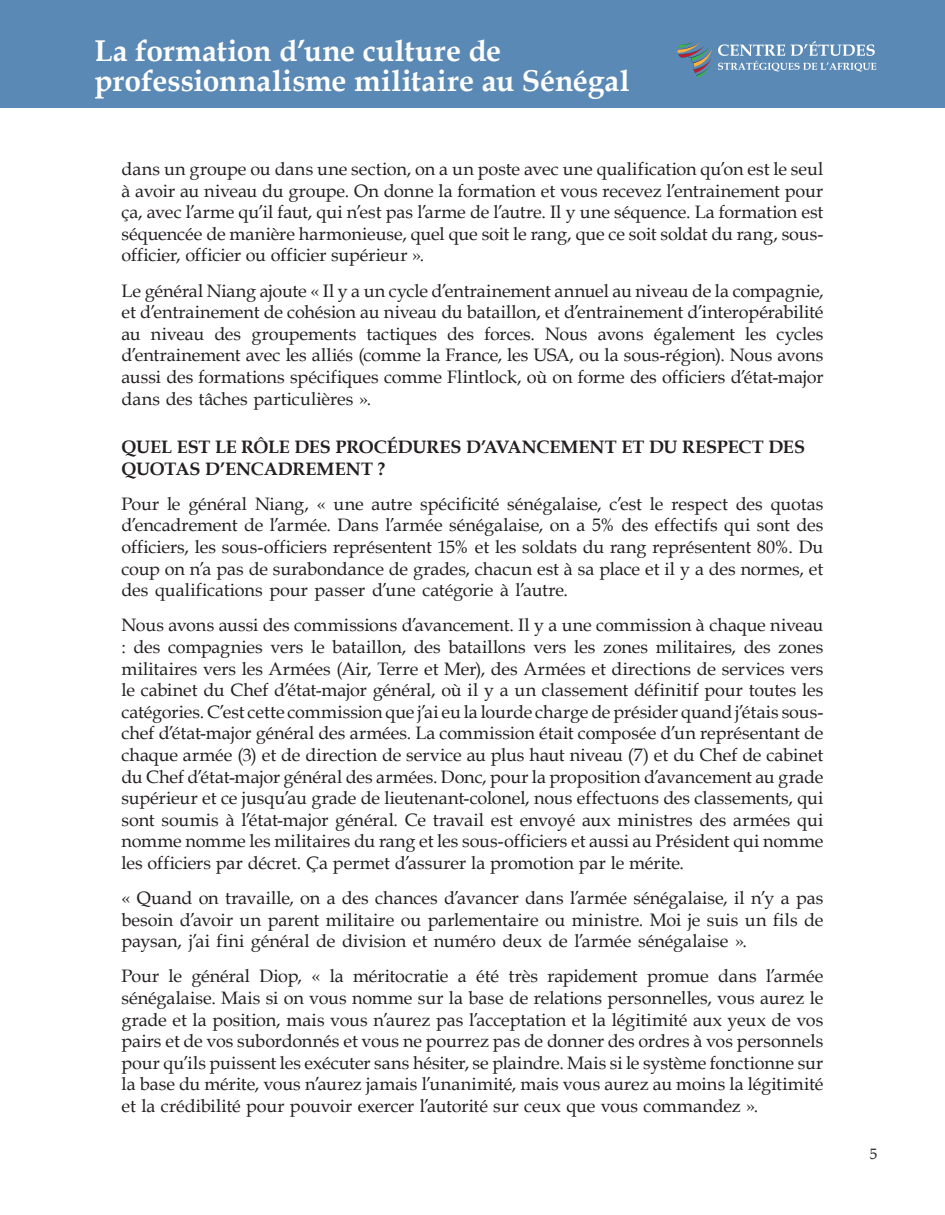
<style>
.page{position:relative;width:945px;height:1215px;background:#fff}
.page>*{position:absolute;margin:0;border:0;box-sizing:border-box;transform-origin:0 0}
.t1{font:700 30px/30px "Book Antiqua";letter-spacing:.005em;color:#fff}
.t2{font:18px/21.6px "Book Antiqua";color:#231f20;text-align:justify}
.t3{font:700 18px/21.6px "Book Antiqua";color:#231f20}
.t4{font:15px "Book Antiqua";color:#231f20}
</style>
<div class="page">
<div style="left:0;top:0;width:945px;height:108px;background:#5989b4"></div>
<svg style="left:677px;top:41px;width:199px;height:37px"></svg>
<h1 class="t1" style="left:94px;top:36px;width:537px">La formation d’une culture de professionnalisme militaire au Sénégal</h1>
<p class="t2" style="left:122px;top:158px;width:704px">dans un groupe ou dans une section, on a un poste avec une qualification qu’on est le seul à avoir au niveau du groupe. On donne la formation et vous recevez l’entrainement pour ça, avec l’arme qu’il faut, qui n’est pas l’arme de l’autre. Il y une séquence. La formation est séquencée de manière harmonieuse, quel que soit le rang, que ce soit soldat du rang, sous&shy;officier, officier ou officier supérieur ».</p>
<p class="t2" style="left:122px;top:279px;width:704px">Le général Niang ajoute « Il y a un cycle d’entrainement annuel au niveau de la compagnie, et d’entrainement de cohésion au niveau du bataillon, et d’entrainement d’interopérabilité au niveau des groupements tactiques des forces. Nous avons également les cycles d’entrainement avec les alliés (comme la France, les USA, ou la sous-région). Nous avons aussi des formations spécifiques comme Flintlock, où on forme des officiers d’état-major dans des tâches particulières ».</p>
<p class="t3" style="left:122px;top:436px;width:685px">QUEL EST LE RÔLE DES PROCÉDURES D’AVANCEMENT ET DU RESPECT DES<br>QUOTAS D’ENCADREMENT ?</p>
<p class="t2" style="left:122px;top:493px;width:704px">Pour le général Niang, « une autre spécificité sénégalaise, c’est le respect des quotas d’encadrement de l’armée. Dans l’armée sénégalaise, on a 5% des effectifs qui sont des officiers, les sous-officiers représentent 15% et les soldats du rang représentent 80%. Du coup on n’a pas de surabondance de grades, chacun est à sa place et il y a des normes, et des qualifications pour passer d’une catégorie à l’autre.</p>
<p class="t2" style="left:122px;top:614px;width:704px">Nous avons aussi des commissions d’avancement. Il y a une commission à chaque niveau : des compagnies vers le bataillon, des bataillons vers les zones militaires, des zones militaires vers les Armées (Air, Terre et Mer), des Armées et directions de services vers le cabinet du Chef d’état-major général, où il y a un classement définitif pour toutes les catégories. C’est cette commission que j’ai eu la lourde charge de présider quand j’étais sous&shy;chef d’état-major général des armées. La commission était composée d’un représentant de chaque armée (3) et de direction de service au plus haut niveau (7) et du Chef de cabinet du Chef d’état-major général des armées. Donc, pour la proposition d’avancement au grade supérieur et ce jusqu’au grade de lieutenant-colonel, nous effectuons des classements, qui sont soumis à l’état-major général. Ce travail est envoyé aux ministres des armées qui nomme nomme les militaires du rang et les sous-officiers et aussi au Président qui nomme les officiers par décret. Ça permet d’assurer la promotion par le mérite.</p>
<p class="t2" style="left:122px;top:887px;width:704px">« Quand on travaille, on a des chances d’avancer dans l’armée sénégalaise, il n’y a pas besoin d’avoir un parent militaire ou parlementaire ou ministre. Moi je suis un fils de paysan, j’ai fini général de division et numéro deux de l’armée sénégalaise ».</p>
<p class="t2" style="left:122px;top:965px;width:703px">Pour le général Diop, « la méritocratie a été très rapidement promue dans l’armée sénégalaise. Mais si on vous nomme sur la base de relations personnelles, vous aurez le grade et la position, mais vous n’aurez pas l’acceptation et la légitimité aux yeux de vos pairs et de vos subordonnés et vous ne pourrez pas de donner des ordres à vos personnels pour qu’ils puissent les exécuter sans hésiter, se plaindre. Mais si le système fonctionne sur la base du mérite, vous n’aurez jamais l’unanimité, mais vous aurez au moins la légitimité et la crédibilité pour pouvoir exercer l’autorité sur ceux que vous commandez ».</p>
<p class="t4" style="left:870px;top:1144px;width:9px">5</p>
</div>
